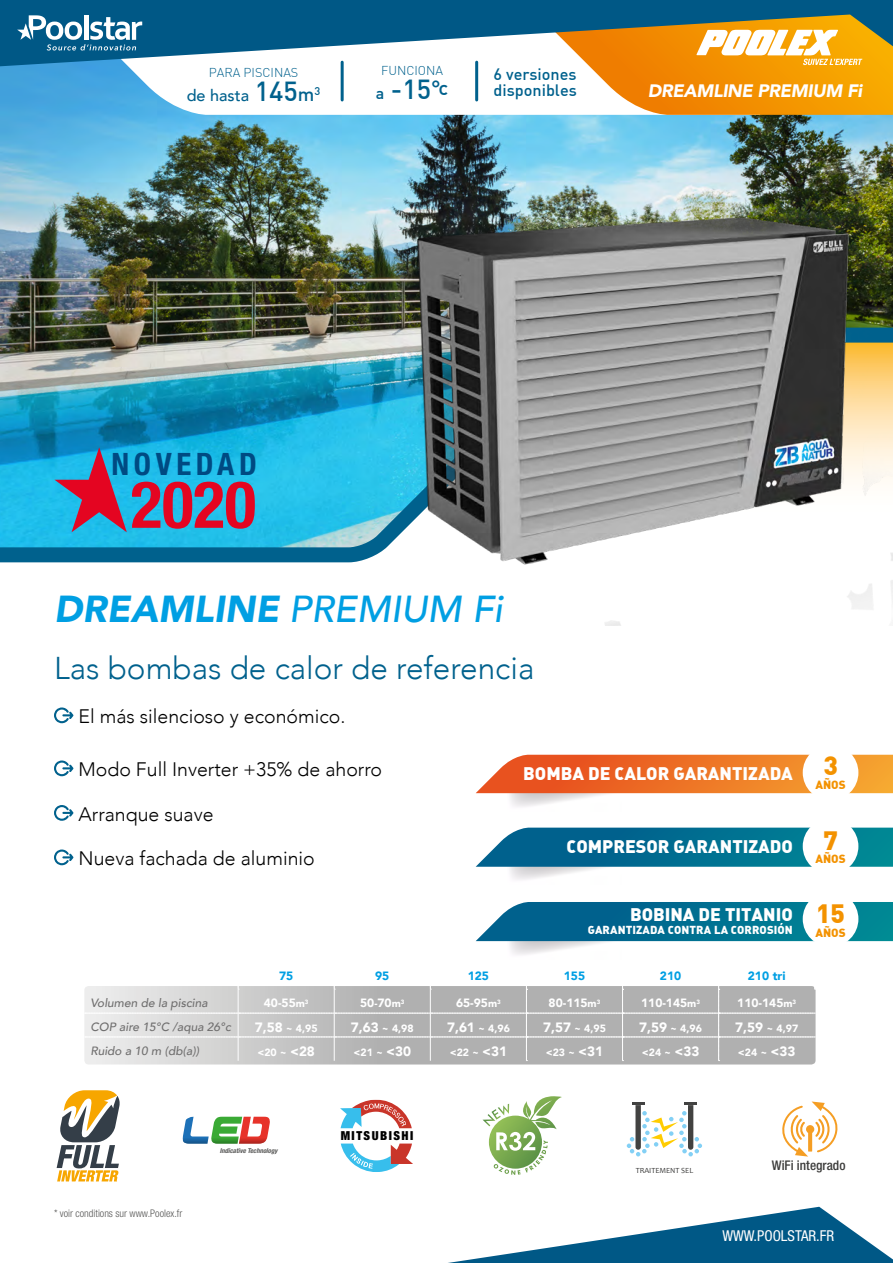
<style>
.page{position:relative;width:893px;height:1263px;background:#fff}
.page>*{position:absolute;margin:0;border:0;box-sizing:border-box;transform-origin:0 0}
.t1{font:700 condensed 65.25px "Helvetica Neue";color:#e40521}
.t2{font:italic 900 37.5px "Avenir";color:#009fe3}
.t3{font:300 31.5px "Avenir";color:#00618d}
.t4{font:700 condensed 30.9px "Helvetica Neue";letter-spacing:.15em;color:#004a82}
.t5{font:500 27px "DIN";color:#00618d}
.t6{font:900 25.95px "DIN";color:#f39200}
.t7{font:300 19.5px "Avenir";color:#000}
.t8{font:italic 900 18px "Avenir";letter-spacing:-.02em;color:#fff}
.t9{font:900 17.85px "DIN Alternate";color:#fff}
.t10{font:500 16.2px/16.2px "DIN";color:#00618d}
.t11{font:500 16.2px "Avenir";color:#00618d}
.t12{font:condensed 15px "Helvetica Neue";color:#fff}
.t13{font:500 condensed 13.35px "Helvetica Neue";color:#3c3c3b}
.t14{font:300 12.6px "DIN";color:#00618d}
.t15{font:900 condensed 12.45px "Helvetica Neue";letter-spacing:.12em;color:#000}
.t16{font:italic 500 12px "Avenir";color:#706f6f}
.t17{font:900 12px "Avenir";color:#fff}
.t18{font:900 12px "Avenir";color:#009fe3}
.t19{font:900 11.7px "DIN";color:#f39200}
.t20{font:900 11.4px "DIN Alternate";letter-spacing:.01em;color:#fff}
.t21{font:900 10.5px "Avenir";color:#fff}
.t22{font:300 condensed 10.5px "Helvetica Neue";color:#575756}
.t23{font:7.8px "Candara";color:#3c3c3b}
.t24{font:italic 700 condensed 6.75px "Helvetica Neue";color:#575756}
.s1{font-family:"DIN";font-size:27px}
.s2{font-family:"DIN";font-size:18.9px}
.s3{font-size:16.2px}
.s4{font-weight:500}
.s5{font-size:10.5px}
.s6{font-size:13.5px}
</style>
<div class="page">
<img style="left:0;top:68px;width:893px;height:252px">
<svg style="left:30px;top:68px;width:461px;height:47px"></svg>
<svg style="left:491px;top:68px;width:402px;height:47px"></svg>
<svg style="left:0;top:0;width:893px;height:68px;fill:#005886"></svg>
<svg style="left:448px;top:1207px;width:445px;height:56px"></svg>
<svg style="left:17px;top:15px;width:125px;height:36px"></svg>
<img style="left:0;top:320px;width:369px;height:243px">
<svg style="left:476px;top:755px;width:417px;height:38px;background:#ed7831"></svg>
<div style="left:803px;top:745px;width:55px;height:55px;background:#fff;border-radius:50%"></div>
<svg style="left:476px;top:828px;width:417px;height:39px;background:#0f7696"></svg>
<div style="left:803px;top:818px;width:55px;height:56px;background:#fff;border-radius:50%"></div>
<svg style="left:476px;top:902px;width:417px;height:39px;background:#0e7596"></svg>
<div style="left:803px;top:891px;width:55px;height:56px;background:#fff;border-radius:50%"></div>
<hr style="left:341px;top:62px;width:3px;height:38px;background:#00618d">
<hr style="left:475px;top:62px;width:3px;height:38px;background:#00618d">
<svg style="left:84px;top:989px;width:732px;height:75px;background:#bebebe"></svg>
<svg style="left:483px;top:1096px;width:79px;height:79px"></svg>
<svg style="left:341px;top:1143px;width:72px;height:29px"></svg>
<svg style="left:340px;top:1100px;width:72px;height:28px"></svg>
<svg style="left:627px;top:1102px;width:75px;height:54px"></svg>
<svg style="left:782px;top:1101px;width:56px;height:55px"></svg>
<svg style="left:54px;top:707px;width:20px;height:16px"></svg>
<svg style="left:54px;top:760px;width:20px;height:16px"></svg>
<svg style="left:54px;top:805px;width:20px;height:16px"></svg>
<svg style="left:54px;top:849px;width:20px;height:16px"></svg>
<img style="left:369px;top:164px;width:524px;height:461px">
<svg style="left:54px;top:447px;width:73px;height:85px;background:#607aa2"></svg>
<svg style="left:85px;top:986px;width:731px;height:75px;background:#bfbfbf"></svg>
<svg style="left:182px;top:1116px;width:88px;height:28px"></svg>
<svg style="left:56px;top:1090px;width:64px;height:92px"></svg>
<p class="t14" style="left:209px;top:65px;width:91px">PARA PISCINAS</p>
<h3 class="t11" style="left:187px;top:81px;width:135px">de hasta <span class="s1">145</span><span class="s2">m</span><sup>3</sup></h3>
<p class="t14" style="left:381px;top:62px;width:64px">FUNCIONA</p>
<h3 class="t5" style="left:376px;top:72px;width:74px"><span class="s3">a</span> -15<sup>°c</sup></h3>
<h3 class="t10" style="left:493px;top:65px;width:85px">6 versiones disponibles</h3>
<h3 class="t8" style="left:648px;top:76px;width:216px">DREAMLINE PREMIUM Fi</h3>
<h3 class="t4" style="left:111px;top:445px;width:147px">NOVEDAD</h3>
<h1 class="t1" style="left:131px;top:465px;width:127px">2020</h1>
<h2 class="t2" style="left:54px;top:578px;width:450px">DREAMLINE <span class="s4">PREMIUM Fi</span></h2>
<h3 class="t3" style="left:54px;top:649px;width:482px">Las bombas de calor de referencia</h3>
<h3 class="t7" style="left:78px;top:705px;width:269px">El más silencioso y económico.</h3>
<h3 class="t7" style="left:78px;top:758px;width:305px">Modo Full Inverter +35% de ahorro</h3>
<h3 class="t7" style="left:78px;top:802px;width:137px">Arranque suave</h3>
<h3 class="t7" style="left:78px;top:847px;width:238px">Nueva fachada de aluminio</h3>
<h3 class="t9" style="left:523px;top:761px;width:316px">BOMBA DE CALOR GARANTIZADA <sup>3</sup></h3>
<p class="t19" style="left:815px;top:777px;width:32px">AÑOS</p>
<h3 class="t9" style="left:567px;top:835px;width:273px">COMPRESOR GARANTIZADO <sup>7</sup></h3>
<p class="t19" style="left:815px;top:851px;width:32px">AÑOS</p>
<h3 class="t9" style="left:630px;top:902px;width:164px">BOBINA DE TITANIO</h3>
<p class="t20" style="left:588px;top:922px;width:207px">GARANTIZADA CONTRA LA CORROSIÓN</p>
<p class="t18" style="left:279px;top:966px;width:16px">75</p>
<p class="t18" style="left:375px;top:966px;width:16px">95</p>
<p class="t18" style="left:468px;top:966px;width:23px">125</p>
<p class="t18" style="left:564px;top:966px;width:23px">155</p>
<p class="t18" style="left:660px;top:966px;width:23px">210</p>
<p class="t18" style="left:748px;top:966px;width:39px">210 tri</p>
<p class="t16" style="left:90px;top:996px;width:119px">Volumen de la piscina</p>
<p class="t17" style="left:264px;top:993px;width:46px">40-55<span class="s5">m</span><sup>3</sup></p>
<p class="t17" style="left:360px;top:993px;width:46px">50<span class="s5">-</span>70<span class="s5">m</span><sup>3</sup></p>
<p class="t17" style="left:456px;top:993px;width:46px">65-95<span class="s5">m</span><sup>3</sup></p>
<p class="t17" style="left:549px;top:993px;width:53px">80-115<span class="s5">m</span><sup>3</sup></p>
<p class="t17" style="left:641px;top:993px;width:60px">110-145<span class="s5">m</span><sup>3</sup></p>
<p class="t17" style="left:737px;top:993px;width:60px">110-145<span class="s5">m</span><sup>3</sup></p>
<p class="t16" style="left:90px;top:1020px;width:142px">COP aire 15°C /aqua 26°c</p>
<p class="t21" style="left:255px;top:1019px;width:64px"><span class="s6">7,58</span> ~ 4,95</p>
<p class="t21" style="left:351px;top:1019px;width:64px"><span class="s6">7,63</span> ~ 4,98</p>
<p class="t21" style="left:447px;top:1019px;width:64px"><span class="s6">7,61</span> ~ 4,96</p>
<p class="t21" style="left:543px;top:1019px;width:64px"><span class="s6">7,57</span> ~ 4,95</p>
<p class="t21" style="left:639px;top:1019px;width:64px"><span class="s6">7,59</span> ~ 4,96</p>
<p class="t21" style="left:735px;top:1019px;width:64px"><span class="s6">7,59</span> ~ 4,97</p>
<p class="t16" style="left:90px;top:1043px;width:110px">Ruido a 10 m (db(a))</p>
<p class="t21" style="left:257px;top:1043px;width:59px">&lt;20 ~ <span class="s6">&lt;28</span></p>
<p class="t21" style="left:353px;top:1043px;width:59px">&lt;21 ~ <span class="s6">&lt;30</span></p>
<p class="t21" style="left:450px;top:1043px;width:59px">&lt;22 ~ <span class="s6">&lt;31</span></p>
<p class="t21" style="left:546px;top:1043px;width:59px">&lt;23 ~ <span class="s6">&lt;31</span></p>
<p class="t21" style="left:642px;top:1043px;width:59px">&lt;24 ~ <span class="s6">&lt;33</span></p>
<p class="t21" style="left:738px;top:1043px;width:59px">&lt;24 ~ <span class="s6">&lt;33</span></p>
<h3 class="t6" style="left:816px;top:896px;width:30px">15</h3>
<p class="t19" style="left:815px;top:924px;width:32px">AÑOS</p>
<p class="t24" style="left:220px;top:1146px;width:59px">Indicative Technology</p>
<p class="t15" style="left:341px;top:1128px;width:74px">MITSUBISHI</p>
<p class="t22" style="left:54px;top:1207px;width:130px">* voir conditions sur www.Poolex.fr</p>
<p class="t23" style="left:636px;top:1165px;width:59px">TRAITEMENT SEL</p>
<p class="t13" style="left:772px;top:1157px;width:75px">WiFi integrado</p>
<h3 class="t12" style="left:722px;top:1227px;width:113px">WWW.POOLSTAR.FR</h3>
</div>
